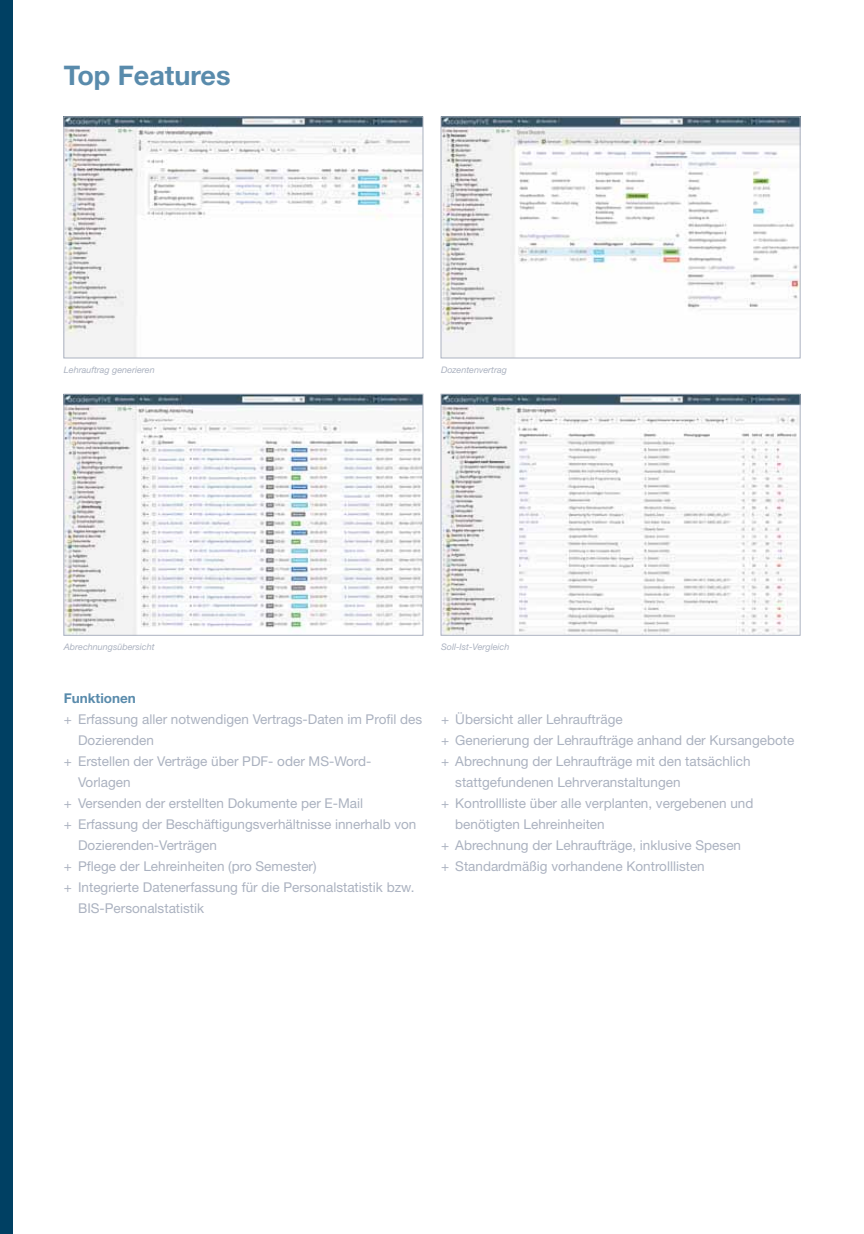
<style>
.page{position:relative;width:864px;height:1234px;background:#fff}
.page>*{position:absolute;margin:0;border:0;box-sizing:border-box;transform-origin:0 0}
.t1{font:700 27px "Helvetica Neue";color:#598bac}
.t2{font:13.5px "Helvetica Neue";color:#abb2c0}
.t3{font:700 13.5px "Helvetica Neue";color:#598bac}
.t4{font:italic 9px "Helvetica Neue";color:#abb2c0}
</style>
<div class="page">
<div style="left:0;top:0;width:13px;height:1233px;background:#004063"></div>
<img style="left:66px;top:396px;width:355px;height:237px">
<div style="left:64px;top:394px;width:359px;height:241px;border:1px solid #abb2c0"></div>
<img style="left:442px;top:396px;width:356px;height:237px">
<div style="left:440px;top:394px;width:360px;height:241px;border:1px solid #abb2c0"></div>
<img style="left:66px;top:119px;width:355px;height:237px">
<div style="left:64px;top:117px;width:359px;height:241px;border:1px solid #abb2c0"></div>
<img style="left:442px;top:119px;width:356px;height:237px">
<div style="left:440px;top:117px;width:360px;height:241px;border:1px solid #abb2c0"></div>
<h1 class="t1" style="left:64px;top:59px;width:168px">Top Features</h1>
<p class="t4" style="left:64px;top:364px;width:92px">Lehrauftrag generieren</p>
<p class="t4" style="left:441px;top:364px;width:67px">Dozentenvertrag</p>
<p class="t4" style="left:64px;top:641px;width:92px">Abrechnungsübersicht</p>
<p class="t4" style="left:441px;top:641px;width:70px">Soll-Ist-Vergleich</p>
<p class="t3" style="left:64px;top:689px;width:74px">Funktionen</p>
<p class="t2" style="left:64px;top:711px;width:360px">+ Erfassung aller notwendigen Vertrags-Daten im Profil des</p>
<p class="t2" style="left:78px;top:732px;width:77px">Dozierenden</p>
<p class="t2" style="left:64px;top:753px;width:309px">+ Erstellen der Verträge über PDF- oder MS-Word-</p>
<p class="t2" style="left:78px;top:774px;width:54px">Vorlagen</p>
<p class="t2" style="left:64px;top:795px;width:301px">+ Versenden der erstellten Dokumente per E-Mail</p>
<p class="t2" style="left:64px;top:816px;width:354px">+ Erfassung der Beschäftigungsverhältnisse innerhalb von</p>
<p class="t2" style="left:78px;top:837px;width:140px">Dozierenden-Verträgen</p>
<p class="t2" style="left:64px;top:858px;width:254px">+ Pflege der Lehreinheiten (pro Semester)</p>
<p class="t2" style="left:64px;top:879px;width:352px">+ Integrierte Datenerfassung für die Personalstatistik bzw.</p>
<p class="t2" style="left:78px;top:900px;width:127px">BIS-Personalstatistik</p>
<p class="t2" style="left:441px;top:711px;width:183px">+ Übersicht aller Lehraufträge</p>
<p class="t2" style="left:441px;top:732px;width:355px">+ Generierung der Lehraufträge anhand der Kursangebote</p>
<p class="t2" style="left:441px;top:753px;width:311px">+ Abrechnung der Lehraufträge mit den tatsächlich</p>
<p class="t2" style="left:455px;top:774px;width:227px">stattgefundenen Lehrveranstaltungen</p>
<p class="t2" style="left:441px;top:795px;width:314px">+ Kontrollliste über alle verplanten, vergebenen und</p>
<p class="t2" style="left:455px;top:816px;width:151px">benötigten Lehreinheiten</p>
<p class="t2" style="left:441px;top:837px;width:301px">+ Abrechnung der Lehraufträge, inklusive Spesen</p>
<p class="t2" style="left:441px;top:858px;width:265px">+ Standardmäßig vorhandene Kontrolllisten</p>
</div>
